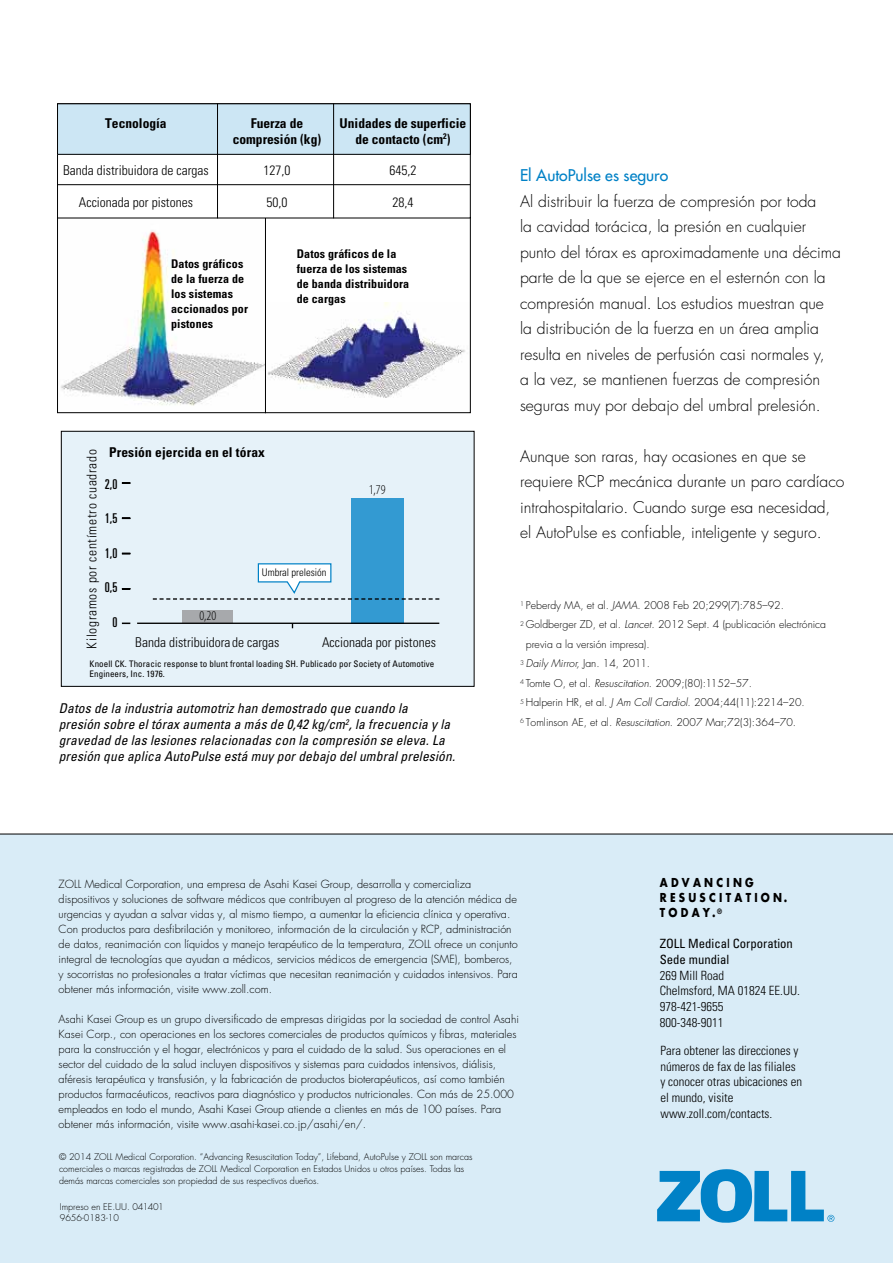
<style>
.page{position:relative;width:893px;height:1263px;background:#fff}
.page>*{position:absolute;margin:0;border:0;box-sizing:border-box;transform-origin:0 0}
.t1{font:300 15.75px/25.5px "Futura Std";color:#000}
.t2{font:500 15.75px "Futura Std";color:#0081c6}
.t3{font:italic condensed 13.5px/16.2px "Univers";letter-spacing:.01em;color:#000}
.t4{font:300 condensed 13.5px "Univers";color:#000}
.t5{font:700 condensed 13.5px "Univers";color:#000}
.t6{font:300 condensed 13.5px "Univers";letter-spacing:.05em;color:#000}
.t7{font:ultra-condensed 13.5px "Univers";color:#000}
.t8{font:300 condensed 13.5px "Myriad Pro";color:#000}
.t9{font:300 condensed 12.75px/15.8px "Univers";color:#000}
.t10{font:condensed 12.75px/15.8px "Univers";color:#000}
.t11{font:700 condensed 12px/15px "Univers";letter-spacing:.01em;color:#000}
.t12{font:700 12px/15px "Futura Std";letter-spacing:.32em;color:#000;scale:.85 1}
.t13{font:300 10.95px/15px "Futura Std";color:#000}
.t14{font:300 10.5px "Futura Std";color:#000}
.t15{font:italic 300 10.5px "Futura Std";color:#000}
.t16{font:300 condensed 10.5px "Univers";color:#000}
.t17{font:300 9px/12px "Futura Std";color:#000}
.t18{font:condensed 9px/10.8px "Univers";letter-spacing:.01em;color:#000}
.s1{font-style:italic}
.s2{font-style:normal}
</style>
<div class="page">
<div style="left:0;top:834px;width:893px;height:429px;background:#d9ecf7"></div>
<svg style="left:657px;top:1169px;width:177px;height:54px"></svg>
<hr style="left:0;top:834px;width:893px;height:1px;background:#000">
<svg style="left:57px;top:218px;width:208px;height:195px"></svg>
<img style="left:268px;top:303px;width:197px;height:95px">
<div style="left:265px;top:217px;width:206px;height:196px;border:1px solid #000"></div>
<div style="left:58px;top:104px;width:412px;height:50px;background:#cce6f4"></div>
<div style="left:57px;top:103px;width:414px;height:52px;border:1px solid #000"></div>
<hr style="left:217px;top:103px;width:1px;height:115px;background:#000">
<hr style="left:333px;top:103px;width:1px;height:115px;background:#000">
<hr style="left:57px;top:184px;width:413px;height:1px;background:#000">
<div style="left:61px;top:431px;width:413px;height:255px;background:#e6f2f9"></div>
<div style="left:61px;top:431px;width:413px;height:256px;border:1px solid #000"></div>
<div style="left:183px;top:610px;width:50px;height:12px;background:#a7a9ac"></div>
<div style="left:351px;top:498px;width:52px;height:125px;background:#339ad2"></div>
<hr style="left:137px;top:623px;width:302px;height:1px;background:#000">
<svg style="left:153px;top:563px;width:286px;height:37px"></svg>
<svg style="left:122px;top:517px;width:8px;height:2px"></svg>
<svg style="left:122px;top:482px;width:8px;height:2px"></svg>
<svg style="left:122px;top:622px;width:8px;height:2px"></svg>
<p class="t5" style="left:105px;top:115px;width:63px">Tecnología</p>
<p class="t5" style="left:251px;top:115px;width:54px">Fuerza de</p>
<p class="t5" style="left:340px;top:115px;width:128px">Unidades de superficie</p>
<p class="t5" style="left:233px;top:131px;width:90px">compresión (kg)</p>
<p class="t5" style="left:355px;top:131px;width:97px">de contacto (cm<sup>2</sup>)</p>
<p class="t4" style="left:63px;top:162px;width:147px">Banda distribuidora de cargas</p>
<p class="t4" style="left:263px;top:162px;width:28px">127,0</p>
<p class="t4" style="left:389px;top:162px;width:28px">645,2</p>
<p class="t4" style="left:79px;top:194px;width:115px">Accionada por pistones</p>
<p class="t4" style="left:266px;top:194px;width:22px">50,0</p>
<p class="t4" style="left:392px;top:194px;width:22px">28,4</p>
<p class="t11" style="left:171px;top:256px;width:78px">Datos gráficos de la fuerza de los sistemas accionados por pistones</p>
<p class="t11" style="left:297px;top:246px;width:114px">Datos gráficos de la fuerza de los sistemas de banda distribuidora de cargas</p>
<p class="t5" style="left:109px;top:444px;width:157px">Presión ejercida en el tórax</p>
<p class="t6" style="left:84px;top:648px;width:201px;rotate:-90deg">Kilogramos por centímetro cuadrado</p>
<p class="t7" style="left:105px;top:476px;width:14px">2,0</p>
<p class="t7" style="left:105px;top:511px;width:14px">1,5</p>
<p class="t7" style="left:105px;top:545px;width:14px">1,0</p>
<p class="t7" style="left:105px;top:580px;width:14px">0,5</p>
<p class="t7" style="left:112px;top:614px;width:7px">0</p>
<p class="t8" style="left:369px;top:481px;width:18px">1,79</p>
<p class="t16" style="left:262px;top:566px;width:66px">Umbral prelesión</p>
<p class="t8" style="left:199px;top:607px;width:18px">0,20</p>
<p class="t4" style="left:135px;top:634px;width:146px">Banda distribuidora de cargas</p>
<p class="t4" style="left:322px;top:634px;width:115px">Accionada por pistones</p>
<p class="t18" style="left:90px;top:658px;width:346px">Knoell CK. Thoracic response to blunt frontal loading SH. Publicado por Society of Automotive<br>Engineers, Inc. 1976.</p>
<p class="t3" style="left:59px;top:700px;width:398px">Datos de la industria automotriz han demostrado que cuando la<br>presión sobre el tórax aumenta a más de 0,42 kg/cm<sup>2</sup>, la frecuencia y la gravedad de las lesiones relacionadas con la compresión se eleva. La presión que aplica AutoPulse está muy por debajo del umbral prelesión.</p>
<h1 class="t2" style="left:520px;top:166px;width:150px">El AutoPulse es seguro</h1>
<p class="t1" style="left:520px;top:189px;width:323px">Al distribuir la fuerza de compresión por toda<br>la cavidad torácica, la presión en cualquier punto del tórax es aproximadamente una décima parte de la que se ejerce en el esternón con la compresión manual. Los estudios muestran que<br>la distribución de la fuerza en un área amplia resulta en niveles de perfusión casi normales y,<br>a la vez, se mantienen fuerzas de compresión seguras muy por debajo del umbral prelesión.</p>
<h1 class="t1" style="left:520px;top:444px;width:326px">Aunque son raras, hay ocasiones en que se requiere RCP mecánica durante un paro cardíaco intrahospitalario. Cuando surge esa necesidad, el AutoPulse es confiable, inteligente y seguro.</h1>
<p class="t14" style="left:520px;top:599px;width:266px"><sup>1</sup> Peberdy MA, et al. <span class="s1">JAMA</span>. 2008 Feb 20;299(7):785–92.</p>
<p class="t14" style="left:520px;top:618px;width:308px"><sup>2</sup> Goldberger ZD, et al. <span class="s1">Lancet.</span> 2012 Sept. 4 (publicación electrónica</p>
<p class="t14" style="left:526px;top:638px;width:125px">previa a la versión impresa).</p>
<p class="t15" style="left:520px;top:657px;width:132px"><sup>3</sup> Daily Mirror, <span class="s2">Jan. 14, 2011.</span></p>
<p class="t14" style="left:520px;top:677px;width:233px"><sup>4</sup> Tomte O, et al. <span class="s1">Resuscitation</span>. 2009;(80):1152–57.</p>
<p class="t14" style="left:520px;top:696px;width:286px"><sup>5</sup> Halperin HR, et al. <span class="s1">J Am Coll Cardiol.</span> 2004;44(11):2214–20.</p>
<p class="t14" style="left:520px;top:716px;width:278px"><sup>6</sup> Tomlinson AE, et al. <span class="s1">Resuscitation</span>. 2007 Mar;72(3):364–70.</p>
<p class="t13" style="left:59px;top:876px;width:461px">ZOLL Medical Corporation, una empresa de Asahi Kasei Group, desarrolla y comercializa dispositivos y soluciones de software médicos que contribuyen al progreso de la atención médica de urgencias y ayudan a salvar vidas y, al mismo tiempo, a aumentar la eficiencia clínica y operativa.<br>Con productos para desfibrilación y monitoreo, información de la circulación y RCP, administración de datos, reanimación con líquidos y manejo terapéutico de la temperatura, ZOLL ofrece un conjunto integral de tecnologías que ayudan a médicos, servicios médicos de emergencia (SME), bomberos, y socorristas no profesionales a tratar víctimas que necesitan reanimación y cuidados intensivos. Para obtener más información, visite www.zoll.com.</p>
<p class="t13" style="left:59px;top:1011px;width:462px">Asahi Kasei Group es un grupo diversificado de empresas dirigidas por la sociedad de control Asahi Kasei Corp., con operaciones en los sectores comerciales de productos químicos y fibras, materiales para la construcción y el hogar, electrónicos y para el cuidado de la salud. Sus operaciones en el sector del cuidado de la salud incluyen dispositivos y sistemas para cuidados intensivos, diálisis, aféresis terapéutica y transfusión, y la fabricación de productos bioterapéuticos, así como también productos farmacéuticos, reactivos para diagnóstico y productos nutricionales. Con más de 25.000 empleados en todo el mundo, Asahi Kasei Group atiende a clientes en más de 100 países. Para obtener más información, visite www.asahi-kasei.co.jp/asahi/en/.</p>
<p class="t17" style="left:59px;top:1151px;width:415px">© 2014 ZOLL Medical Corporation. “Advancing Resuscitation Today”, Lifeband, AutoPulse y ZOLL son marcas comerciales o marcas registradas de ZOLL Medical Corporation en Estados Unidos u otros países. Todas las demás marcas comerciales son propiedad de sus respectivos dueños.</p>
<p class="t17" style="left:60px;top:1200px;width:106px">Impreso en EE.UU. 041401<br>9656-0183-10</p>
<p class="t12" style="left:660px;top:875px;width:152px">ADVANCING<br>RESUSCITATION.<br>TODAY.<sup>®</sup></p>
<p class="t10" style="left:660px;top:935px;width:135px">ZOLL Medical Corporation<br>Sede mundial</p>
<p class="t9" style="left:660px;top:967px;width:142px">269 Mill Road<br>Chelmsford, MA 01824 EE.UU.<br>978-421-9655<br>800-348-9011</p>
<p class="t9" style="left:660px;top:1042px;width:143px">Para obtener las direcciones y números de fax de las filiales y conocer otras ubicaciones en el mundo, visite www.zoll.com/contacts.</p>
</div>
